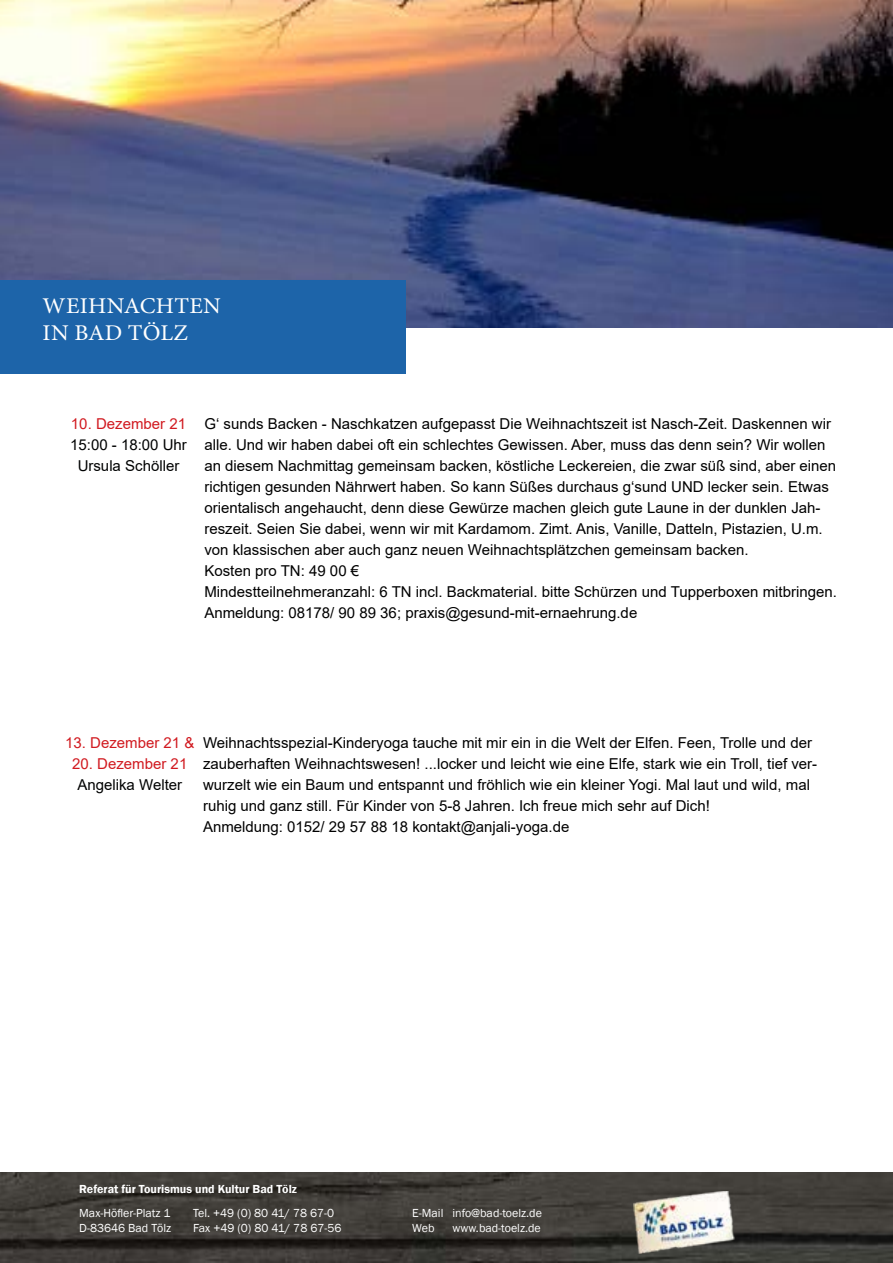
<style>
.page{position:relative;width:893px;height:1263px;background:#fff}
.page>*{position:absolute;margin:0;border:0;box-sizing:border-box;transform-origin:0 0}
.t1{font:22.5px/27px "Minion Pro";letter-spacing:.01em;color:#fff;scale:1.06 1}
.t2{font:15px/21px "Arial";color:#000}
.t3{font:15px/21px "Arial";color:#010202;text-align:center}
.t4{font:15px "Arial";color:#d11a20}
.t5{font:12px/14.4px "Franklin Gothic";color:#fff}
.t6{font:600 12px "Franklin Gothic";color:#fff}
</style>
<div class="page">
<img style="left:0;top:1172px;width:893px;height:91px">
<img style="left:0;top:0;width:893px;height:327px">
<div style="left:0;top:281px;width:405px;height:93px;background:#1d64a9"></div>
<img style="left:634px;top:1191px;width:103px;height:62px">
<h1 class="t1" style="left:43px;top:292px;width:170px">WEIHNACHTEN<br>IN BAD TÖLZ</h1>
<p class="t4" style="left:71px;top:414px;width:117px">10. Dezember 21</p>
<p class="t3" style="left:70px;top:434px;width:118px">15:00 - 18:00 Uhr<br>Ursula Schöller</p>
<p class="t2" style="left:204px;top:413px;width:634px">G‘ sunds Backen - Naschkatzen aufgepasst Die Weihnachtszeit ist Nasch-Zeit. Daskennen wir alle. Und wir haben dabei oft ein schlechtes Gewissen. Aber, muss das denn sein? Wir wollen an diesem Nachmittag gemeinsam backen, köstliche Leckereien, die zwar süß sind, aber einen richtigen gesunden Nährwert haben. So kann Süßes durchaus g‘sund UND lecker sein. Etwas orientalisch angehaucht, denn diese Gewürze machen gleich gute Laune in der dunklen Jah&shy;reszeit. Seien Sie dabei, wenn wir mit Kardamom. Zimt. Anis, Vanille, Datteln, Pistazien, U.m. von klassischen aber auch ganz neuen Weihnachtsplätzchen gemeinsam backen.<br>Kosten pro TN: 49 00 €<br>Mindestteilnehmeranzahl: 6 TN incl. Backmaterial. bitte Schürzen und Tupperboxen mitbringen.<br>Anmeldung: 08178/ 90 89 36; praxis@gesund-mit-ernaehrung.de</p>
<p class="t4" style="left:65px;top:732px;width:131px">13. Dezember 21 &amp;</p>
<p class="t4" style="left:72px;top:753px;width:117px">20. Dezember 21</p>
<p class="t3" style="left:77px;top:774px;width:106px">Angelika Welter</p>
<p class="t2" style="left:203px;top:732px;width:616px">Weihnachtsspezial-Kinderyoga tauche mit mir ein in die Welt der Elfen. Feen, Trolle und der zauberhaften Weihnachtswesen! ...locker und leicht wie eine Elfe, stark wie ein Troll, tief ver&shy;wurzelt wie ein Baum und entspannt und fröhlich wie ein kleiner Yogi. Mal laut und wild, mal ruhig und ganz still. Für Kinder von 5-8 Jahren. Ich freue mich sehr auf Dich!<br>Anmeldung: 0152/ 29 57 88 18 kontakt@anjali-yoga.de</p>
<p class="t6" style="left:79px;top:1181px;width:219px">Referat für Tourismus und Kultur Bad Tölz</p>
<p class="t5" style="left:79px;top:1206px;width:93px">Max-Höfler-Platz 1<br>D-83646 Bad Tölz</p>
<p class="t5" style="left:193px;top:1206px;width:150px">Tel. +49 (0) 80 41/ 78 67-0<br>Fax +49 (0) 80 41/ 78 67-56</p>
<p class="t5" style="left:412px;top:1206px;width:131px">E-Mail info@bad-toelz.de<br>Web</p>
<p class="t5" style="left:452px;top:1221px;width:90px">www.bad-toelz.de</p>
</div>
